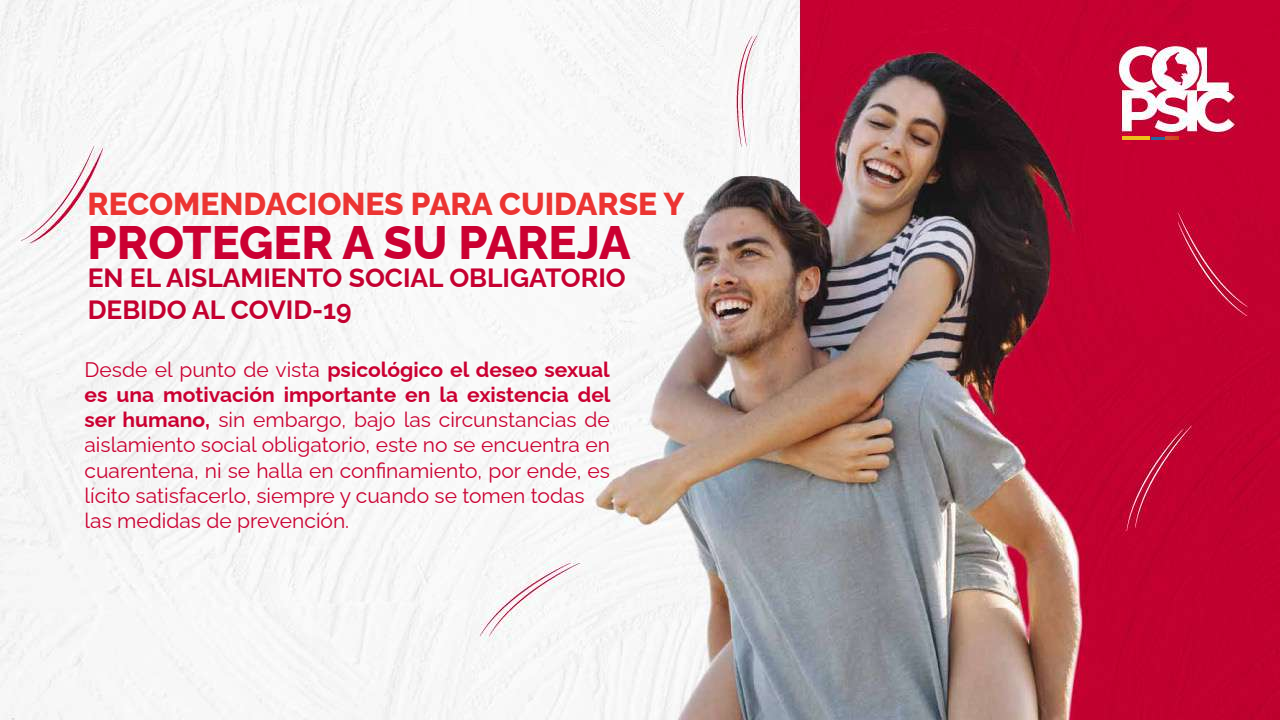
<style>
.page{position:relative;width:1280px;height:720px;background:#fff}
.page>*{position:absolute;margin:0;border:0;box-sizing:border-box;transform-origin:0 0}
.t1{font:800 47px "Raleway";color:#cb0032}
.t2{font:800 31.7px "Raleway";color:#ec3432}
.t3{font:700 26.4px/31.6px "Raleway";color:#cb0032}
.t4{font:21px/25.2px "Raleway";color:#cb0032}
.s1{font-weight:700}
</style>
<div class="page">
<img style="left:0;top:0;width:1280px;height:720px">
<hr style="left:1122px;top:137px;width:28px;height:2px;background:#ecc01c">
<svg style="left:1151px;top:137px;width:28px;height:2px"></svg>
<h2 class="t2" style="left:88px;top:179px;width:598px">RECOMENDACIONES PARA CUIDARSE Y</h2>
<h1 class="t1" style="left:88px;top:205px;width:545px">PROTEGER A SU PAREJA</h1>
<p class="t3" style="left:88px;top:259px;width:540px">EN EL AISLAMIENTO SOCIAL OBLIGATORIO<br>DEBIDO AL COVID-19</p>
<p class="t4" style="left:85px;top:354px;width:528px">Desde el punto de vista <span class="s1">psicológico el deseo sexual es una motivación importante en la existencia del ser humano,</span> sin embargo, bajo las circunstancias de aislamiento social obligatorio, este no se encuentra en cuarentena, ni se halla en confinamiento, por ende, es lícito satisfacerlo, siempre y cuando se tomen todas las medidas de prevención.</p>
</div>
